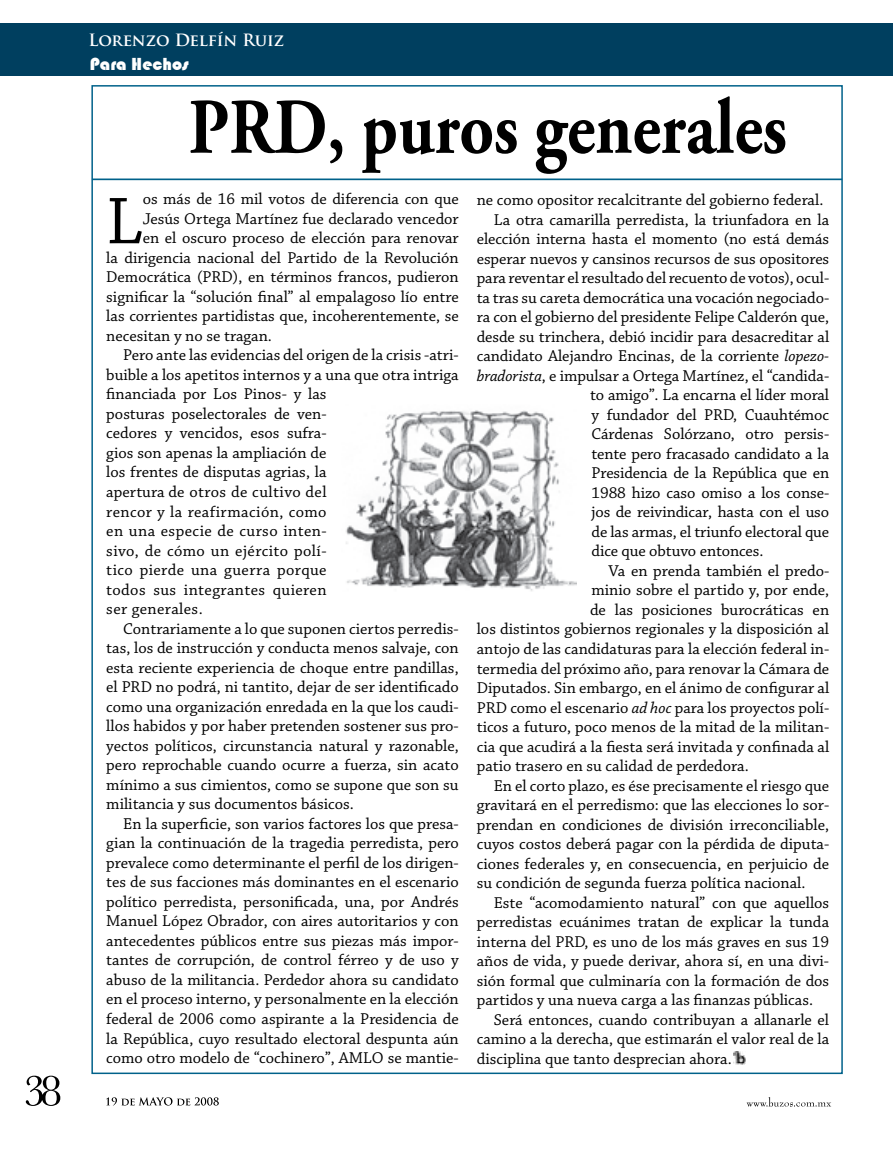
<style>
.page{position:relative;width:893px;height:1149px;background:#fff}
.page>*{position:absolute;margin:0;border:0;box-sizing:border-box;transform-origin:0 0}
.t1{font:700 78.75px "Adobe Garamond Pro";color:#000;scale:.86 1}
.t2{font:69.6px "Chaparral Pro";color:#000}
.t3{font:18px "Bauhaus 93";color:#fff}
.t4{font:16.5px "Chaparral Pro";color:#000}
.t5{font:16.5px "Chaparral Pro";letter-spacing:.025em;color:#000}
.t6{font:700 16.5px "Trajan Pro";letter-spacing:-.005em;color:#fff}
.s1{font-style:italic}
</style>
<div class="page">
<div style="left:0;top:24px;width:893px;height:52px;background:#003f5f"></div>
<svg style="left:26px;top:1075px;width:34px;height:30px"></svg>
<svg style="left:746px;top:1097px;width:85px;height:9px"></svg>
<svg style="left:106px;top:1097px;width:113px;height:8px"></svg>
<div style="left:92px;top:178px;width:750px;height:2px;background:#00618a;border:1px solid #00618a"></div>
<img style="left:346px;top:410px;width:231px;height:181px">
<svg style="left:733px;top:1051px;width:13px;height:12px"></svg>
<p class="t6" style="left:88px;top:30px;width:197px">Lorenzo Delfín Ruiz</p>
<p class="t3" style="left:90px;top:54px;width:101px">Para Hechos</p>
<h1 class="t1" style="left:189px;top:82px;width:697px">PRD, puros generales</h1>
<h2 class="t2" style="left:106px;top:182px;width:38px">L</h2>
<p class="t4" style="left:143px;top:190px;width:318px">os más de 16 mil votos de diferencia con que</p>
<p class="t4" style="left:143px;top:209px;width:318px">Jesús Ortega Martínez fue declarado vencedor</p>
<p class="t4" style="left:143px;top:229px;width:318px">en el oscuro proceso de elección para renovar</p>
<p class="t4" style="left:106px;top:248px;width:354px">la dirigencia nacional del Partido de la Revolución</p>
<p class="t4" style="left:106px;top:268px;width:354px">Democrática (PRD), en términos francos, pudieron</p>
<p class="t4" style="left:106px;top:287px;width:354px">significar la “solución final” al empalagoso lío entre</p>
<p class="t4" style="left:106px;top:307px;width:354px">las corrientes partidistas que, incoherentemente, se</p>
<p class="t4" style="left:106px;top:326px;width:167px">necesitan y no se tragan.</p>
<p class="t4" style="left:123px;top:346px;width:337px">Pero ante las evidencias del origen de la crisis -atri-</p>
<p class="t4" style="left:106px;top:365px;width:354px">buible a los apetitos internos y a una que otra intriga</p>
<p class="t4" style="left:106px;top:385px;width:222px">financiada por Los Pinos- y las</p>
<p class="t4" style="left:106px;top:404px;width:222px">posturas poselectorales de ven-</p>
<p class="t4" style="left:106px;top:424px;width:222px">cedores y vencidos, esos sufra-</p>
<p class="t4" style="left:106px;top:443px;width:222px">gios son apenas la ampliación de</p>
<p class="t4" style="left:106px;top:463px;width:222px">los frentes de disputas agrias, la</p>
<p class="t5" style="left:106px;top:482px;width:222px">apertura de otros de cultivo del</p>
<p class="t5" style="left:106px;top:502px;width:222px">rencor y la reafirmación, como</p>
<p class="t5" style="left:106px;top:521px;width:222px">en una especie de curso inten-</p>
<p class="t5" style="left:106px;top:541px;width:222px">sivo, de cómo un ejército polí-</p>
<p class="t5" style="left:106px;top:560px;width:222px">tico pierde una guerra porque</p>
<p class="t5" style="left:106px;top:580px;width:222px">todos sus integrantes quieren</p>
<p class="t5" style="left:106px;top:599px;width:98px">ser generales.</p>
<p class="t4" style="left:123px;top:619px;width:337px">Contrariamente a lo que suponen ciertos perredis-</p>
<p class="t4" style="left:106px;top:638px;width:354px">tas, los de instrucción y conducta menos salvaje, con</p>
<p class="t4" style="left:106px;top:658px;width:354px">esta reciente experiencia de choque entre pandillas,</p>
<p class="t4" style="left:106px;top:677px;width:354px">el PRD no podrá, ni tantito, dejar de ser identificado</p>
<p class="t4" style="left:106px;top:697px;width:354px">como una organización enredada en la que los caudi-</p>
<p class="t4" style="left:106px;top:716px;width:354px">llos habidos y por haber pretenden sostener sus pro-</p>
<p class="t4" style="left:106px;top:736px;width:354px">yectos políticos, circunstancia natural y razonable,</p>
<p class="t4" style="left:106px;top:755px;width:354px">pero reprochable cuando ocurre a fuerza, sin acato</p>
<p class="t4" style="left:106px;top:775px;width:354px">mínimo a sus cimientos, como se supone que son su</p>
<p class="t4" style="left:106px;top:794px;width:249px">militancia y sus documentos básicos.</p>
<p class="t4" style="left:123px;top:814px;width:337px">En la superficie, son varios factores los que presa-</p>
<p class="t4" style="left:106px;top:833px;width:354px">gian la continuación de la tragedia perredista, pero</p>
<p class="t4" style="left:106px;top:853px;width:354px">prevalece como determinante el perfil de los dirigen-</p>
<p class="t4" style="left:106px;top:872px;width:354px">tes de sus facciones más dominantes en el escenario</p>
<p class="t4" style="left:106px;top:892px;width:354px">político perredista, personificada, una, por Andrés</p>
<p class="t4" style="left:106px;top:911px;width:354px">Manuel López Obrador, con aires autoritarios y con</p>
<p class="t4" style="left:106px;top:931px;width:354px">antecedentes públicos entre sus piezas más impor-</p>
<p class="t4" style="left:106px;top:950px;width:354px">tantes de corrupción, de control férreo y de uso y</p>
<p class="t4" style="left:106px;top:970px;width:354px">abuso de la militancia. Perdedor ahora su candidato</p>
<p class="t4" style="left:106px;top:989px;width:354px">en el proceso interno, y personalmente en la elección</p>
<p class="t4" style="left:106px;top:1009px;width:354px">federal de 2006 como aspirante a la Presidencia de</p>
<p class="t4" style="left:106px;top:1028px;width:354px">la República, cuyo resultado electoral despunta aún</p>
<p class="t4" style="left:106px;top:1048px;width:354px">como otro modelo de “cochinero”, AMLO se mantie-</p>
<p class="t4" style="left:477px;top:191px;width:348px">ne como opositor recalcitrante del gobierno federal.</p>
<p class="t4" style="left:494px;top:210px;width:337px">La otra camarilla perredista, la triunfadora en la</p>
<p class="t4" style="left:477px;top:230px;width:354px">elección interna hasta el momento (no está demás</p>
<p class="t4" style="left:477px;top:249px;width:354px">esperar nuevos y cansinos recursos de sus opositores</p>
<p class="t4" style="left:477px;top:269px;width:354px">para reventar el resultado del recuento de votos), ocul-</p>
<p class="t4" style="left:477px;top:288px;width:354px">ta tras su careta democrática una vocación negociado-</p>
<p class="t4" style="left:477px;top:308px;width:354px">ra con el gobierno del presidente Felipe Calderón que,</p>
<p class="t4" style="left:477px;top:327px;width:354px">desde su trinchera, debió incidir para desacreditar al</p>
<p class="t4" style="left:477px;top:347px;width:354px">candidato Alejandro Encinas, de la corriente <span class="s1">lopezo-</span></p>
<p class="t4" style="left:477px;top:366px;width:354px"><span class="s1">bradorista</span>, e impulsar a Ortega Martínez, el “candida-</p>
<p class="t4" style="left:590px;top:386px;width:241px">to amigo”. La encarna el líder moral</p>
<p class="t4" style="left:591px;top:405px;width:239px">y fundador del PRD, Cuauhtémoc</p>
<p class="t4" style="left:591px;top:425px;width:239px">Cárdenas Solórzano, otro persis-</p>
<p class="t4" style="left:591px;top:444px;width:239px">tente pero fracasado candidato a la</p>
<p class="t4" style="left:591px;top:464px;width:239px">Presidencia de la República que en</p>
<p class="t4" style="left:591px;top:483px;width:239px">1988 hizo caso omiso a los conse-</p>
<p class="t4" style="left:591px;top:503px;width:239px">jos de reivindicar, hasta con el uso</p>
<p class="t4" style="left:591px;top:522px;width:239px">de las armas, el triunfo electoral que</p>
<p class="t4" style="left:591px;top:542px;width:173px">dice que obtuvo entonces.</p>
<p class="t4" style="left:608px;top:561px;width:222px">Va en prenda también el predo-</p>
<p class="t4" style="left:591px;top:581px;width:239px">minio sobre el partido y, por ende,</p>
<p class="t4" style="left:590px;top:600px;width:241px">de las posiciones burocráticas en</p>
<p class="t4" style="left:477px;top:620px;width:354px">los distintos gobiernos regionales y la disposición al</p>
<p class="t4" style="left:477px;top:639px;width:354px">antojo de las candidaturas para la elección federal in-</p>
<p class="t4" style="left:477px;top:659px;width:354px">termedia del próximo año, para renovar la Cámara de</p>
<p class="t4" style="left:477px;top:678px;width:354px">Diputados. Sin embargo, en el ánimo de configurar al</p>
<p class="t4" style="left:477px;top:698px;width:354px">PRD como el escenario <span class="s1">ad hoc</span> para los proyectos polí-</p>
<p class="t4" style="left:477px;top:717px;width:354px">ticos a futuro, poco menos de la mitad de la militan-</p>
<p class="t4" style="left:477px;top:737px;width:354px">cia que acudirá a la fiesta será invitada y confinada al</p>
<p class="t4" style="left:477px;top:756px;width:274px">patio trasero en su calidad de perdedora.</p>
<p class="t4" style="left:494px;top:776px;width:337px">En el corto plazo, es ése precisamente el riesgo que</p>
<p class="t4" style="left:477px;top:795px;width:354px">gravitará en el perredismo: que las elecciones lo sor-</p>
<p class="t4" style="left:477px;top:815px;width:354px">prendan en condiciones de división irreconciliable,</p>
<p class="t4" style="left:477px;top:834px;width:354px">cuyos costos deberá pagar con la pérdida de diputa-</p>
<p class="t4" style="left:477px;top:854px;width:354px">ciones federales y, en consecuencia, en perjuicio de</p>
<p class="t4" style="left:477px;top:873px;width:330px">su condición de segunda fuerza política nacional.</p>
<p class="t4" style="left:494px;top:893px;width:337px">Este “acomodamiento natural” con que aquellos</p>
<p class="t4" style="left:477px;top:912px;width:354px">perredistas ecuánimes tratan de explicar la tunda</p>
<p class="t4" style="left:477px;top:932px;width:354px">interna del PRD, es uno de los más graves en sus 19</p>
<p class="t4" style="left:477px;top:951px;width:354px">años de vida, y puede derivar, ahora sí, en una divi-</p>
<p class="t4" style="left:477px;top:971px;width:354px">sión formal que culminaría con la formación de dos</p>
<p class="t4" style="left:477px;top:990px;width:338px">partidos y una nueva carga a las finanzas públicas.</p>
<p class="t4" style="left:494px;top:1010px;width:337px">Será entonces, cuando contribuyan a allanarle el</p>
<p class="t4" style="left:477px;top:1029px;width:354px">camino a la derecha, que estimarán el valor real de la</p>
<p class="t4" style="left:477px;top:1049px;width:257px">disciplina que tanto desprecian ahora.</p>
</div>
